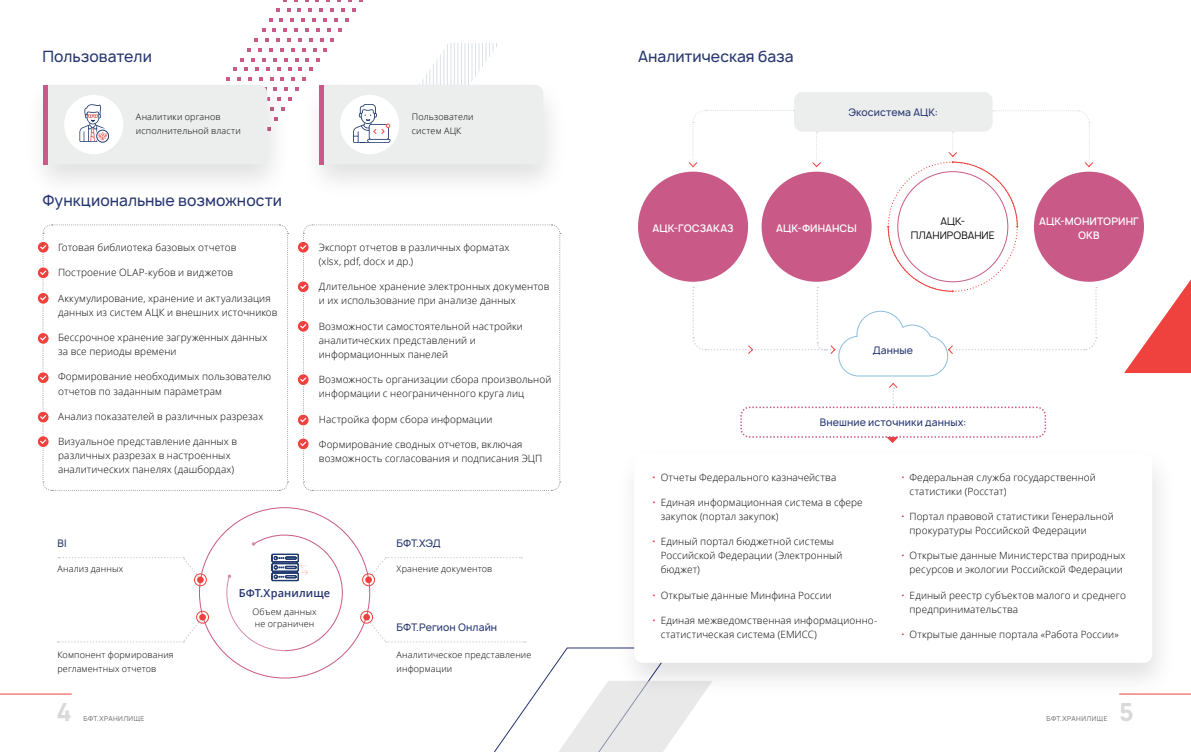
<style>
.page{position:relative;width:1191px;height:752px;background:#fff}
.page>*{position:absolute;margin:0;border:0;box-sizing:border-box;transform-origin:0 0}
.t1{font:800 24px "Manrope";color:#d9d9d9}
.t2{font:500 15px "Manrope";color:#253570}
.t3{font:600 11px "Open Sans";letter-spacing:.01em;color:#253570}
.t4{font:300 10px/14px "Open Sans";letter-spacing:.01em;color:#000}
.t5{font:500 10px "Manrope";letter-spacing:.01em;color:#253570}
.t6{font:600 10px/14px "Manrope";letter-spacing:.01em;color:#fff;text-align:center}
.t7{font:10px/14px "Manrope";letter-spacing:.005em;color:#000;text-align:center}
.t8{font:300 9px/14px "Open Sans";letter-spacing:.015em;color:#000}
.t9{font:6.5px "Manrope";letter-spacing:.075em;color:#636466}
.s1{color:#ed1d24}
</style>
<div class="page">
<div style="left:614px;top:444px;width:563px;height:254px;background:#000;opacity:.12"></div>
<div style="left:634px;top:453px;width:518px;height:209px;background:#fff;border-radius:9px"></div>
<div style="left:1034px;top:171px;width:110px;height:110px;background:#c95a87;border-radius:50%"></div>
<div style="left:638px;top:171px;width:110px;height:110px;background:#c95a87;border-radius:50%"></div>
<svg style="left:352px;top:8px;width:3px;height:4px"></svg>
<svg style="left:345px;top:18px;width:3px;height:4px"></svg>
<svg style="left:338px;top:28px;width:3px;height:4px"></svg>
<svg style="left:341px;top:8px;width:4px;height:4px"></svg>
<svg style="left:334px;top:18px;width:3px;height:4px"></svg>
<svg style="left:327px;top:28px;width:3px;height:4px"></svg>
<svg style="left:330px;top:8px;width:4px;height:4px"></svg>
<svg style="left:323px;top:18px;width:4px;height:4px"></svg>
<svg style="left:316px;top:28px;width:3px;height:4px"></svg>
<svg style="left:319px;top:8px;width:4px;height:4px"></svg>
<svg style="left:312px;top:18px;width:4px;height:4px"></svg>
<svg style="left:305px;top:28px;width:4px;height:4px"></svg>
<svg style="left:308px;top:8px;width:4px;height:4px"></svg>
<svg style="left:301px;top:18px;width:4px;height:4px"></svg>
<svg style="left:294px;top:28px;width:4px;height:4px"></svg>
<svg style="left:298px;top:8px;width:3px;height:4px"></svg>
<svg style="left:290px;top:18px;width:4px;height:4px"></svg>
<svg style="left:283px;top:28px;width:4px;height:4px"></svg>
<svg style="left:287px;top:8px;width:3px;height:4px"></svg>
<svg style="left:280px;top:18px;width:3px;height:4px"></svg>
<svg style="left:273px;top:28px;width:3px;height:4px"></svg>
<svg style="left:276px;top:8px;width:3px;height:4px"></svg>
<svg style="left:269px;top:18px;width:3px;height:4px"></svg>
<svg style="left:262px;top:28px;width:3px;height:4px"></svg>
<div style="left:24px;top:76px;width:268px;height:124px;background:#000;opacity:.12"></div>
<div style="left:300px;top:76px;width:268px;height:124px;background:#000;opacity:.12"></div>
<div style="left:794px;top:92px;width:198px;height:40px;background:#eceded;border-radius:9px"></div>
<svg style="left:1124px;top:257px;width:67px;height:116px"></svg>
<svg style="left:687px;top:110px;width:410px;height:333px"></svg>
<svg style="left:58px;top:557px;width:147px;height:27px"></svg>
<svg style="left:57px;top:618px;width:148px;height:24px"></svg>
<svg style="left:364px;top:557px;width:158px;height:27px"></svg>
<svg style="left:364px;top:614px;width:348px;height:137px"></svg>
<div style="left:199px;top:507px;width:171px;height:170px;background:#fff;border-radius:50%"></div>
<div style="left:197px;top:576px;width:7px;height:7px;background:#ef413e;border-radius:50%"></div>
<div style="left:365px;top:576px;width:7px;height:7px;background:#ef413e;border-radius:50%"></div>
<div style="left:199px;top:613px;width:7px;height:7px;background:#ef413e;border-radius:50%"></div>
<div style="left:363px;top:613px;width:7px;height:7px;background:#ef413e;border-radius:50%"></div>
<div style="left:194px;top:573px;width:13px;height:12px;border:1px solid #ef413e;border-radius:50%"></div>
<div style="left:196px;top:610px;width:13px;height:13px;border:1px solid #ef413e;border-radius:50%"></div>
<div style="left:362px;top:573px;width:13px;height:12px;border:1px solid #ef413e;border-radius:50%"></div>
<div style="left:360px;top:610px;width:13px;height:13px;border:1px solid #ef413e;border-radius:50%"></div>
<svg style="left:226px;top:534px;width:117px;height:116px"></svg>
<div style="left:37px;top:241px;width:13px;height:12px;border:1px solid #fff;border-radius:50%"></div>
<div style="left:297px;top:241px;width:12px;height:12px;border:1px solid #fff;border-radius:50%"></div>
<div style="left:297px;top:280px;width:12px;height:13px;border:1px solid #fff;border-radius:50%"></div>
<div style="left:297px;top:320px;width:12px;height:12px;border:1px solid #fff;border-radius:50%"></div>
<div style="left:297px;top:373px;width:12px;height:13px;border:1px solid #fff;border-radius:50%"></div>
<div style="left:297px;top:413px;width:12px;height:13px;border:1px solid #fff;border-radius:50%"></div>
<div style="left:297px;top:437px;width:12px;height:13px;border:1px solid #fff;border-radius:50%"></div>
<svg style="left:300px;top:224px;width:261px;height:267px"></svg>
<div style="left:37px;top:266px;width:13px;height:13px;border:1px solid #fff;border-radius:50%"></div>
<div style="left:37px;top:292px;width:13px;height:12px;border:1px solid #fff;border-radius:50%"></div>
<div style="left:37px;top:332px;width:12px;height:12px;background:#ef413e;border-radius:50%"></div>
<div style="left:37px;top:332px;width:13px;height:12px;border:1px solid #fff;border-radius:50%"></div>
<div style="left:37px;top:371px;width:13px;height:13px;border:1px solid #fff;border-radius:50%"></div>
<div style="left:37px;top:410px;width:13px;height:13px;border:1px solid #fff;border-radius:50%"></div>
<div style="left:37px;top:435px;width:13px;height:13px;border:1px solid #fff;border-radius:50%"></div>
<svg style="left:40px;top:224px;width:249px;height:267px"></svg>
<svg style="left:43px;top:38px;width:500px;height:126px"></svg>
<hr style="left:1119px;top:693px;width:72px;height:1px;background:#ef413e">
<hr style="left:0;top:693px;width:72px;height:1px;background:#ef413e">
<h2 class="t2" style="left:43px;top:47px;width:111px">Пользователи</h2>
<p class="t8" style="left:136px;top:109px;width:106px">Аналитики органов исполнительной власти</p>
<p class="t8" style="left:412px;top:109px;width:63px">Пользователи систем АЦК</p>
<h2 class="t2" style="left:43px;top:191px;width:241px">Функциональные возможности</h2>
<p class="t4" style="left:58px;top:240px;width:180px">Готовая библиотека базовых отчетов</p>
<p class="t4" style="left:58px;top:265px;width:176px">Построение OLAP-кубов и виджетов</p>
<p class="t4" style="left:58px;top:291px;width:221px">Аккумулирование, хранение и актуализация данных из систем АЦК и внешних источников</p>
<p class="t4" style="left:58px;top:330px;width:211px">Бессрочное хранение загруженных данных за все периоды времени</p>
<p class="t4" style="left:58px;top:369px;width:214px">Формирование необходимых пользователю отчетов по заданным параметрам</p>
<p class="t4" style="left:58px;top:409px;width:207px">Анализ показателей в различных разрезах</p>
<p class="t4" style="left:58px;top:434px;width:180px">Визуальное представление данных в различных разрезах в настроенных аналитических панелях (дашбордах)</p>
<p class="t4" style="left:319px;top:240px;width:192px">Экспорт отчетов в различных форматах (xlsx, pdf, docx и др.)</p>
<p class="t4" style="left:319px;top:279px;width:232px">Длительное хранение электронных документов и их использование при анализе данных</p>
<p class="t4" style="left:319px;top:319px;width:205px">Возможности самостоятельной настройки аналитических представлений и информационных панелей</p>
<p class="t4" style="left:319px;top:372px;width:234px">Возможность организации сбора произвольной информации с неограниченного круга лиц</p>
<p class="t4" style="left:319px;top:411px;width:175px">Настройка форм сбора информации</p>
<p class="t4" style="left:319px;top:437px;width:225px">Формирование сводных отчетов, включая возможность согласования и подписания ЭЦП</p>
<p class="t5" style="left:57px;top:536px;width:11px">BI</p>
<p class="t5" style="left:396px;top:536px;width:46px">БФТ.ХЭД</p>
<p class="t8" style="left:57px;top:561px;width:67px">Анализ данных</p>
<p class="t8" style="left:396px;top:561px;width:97px">Хранение документов</p>
<p class="t3" style="left:239px;top:585px;width:93px">БФТ.Хранилище</p>
<p class="t8" style="left:252px;top:605px;width:66px;line-height:12px">Объем данных не ограничен</p>
<p class="t5" style="left:396px;top:620px;width:102px">БФТ.Регион Онлайн</p>
<p class="t8" style="left:57px;top:647px;width:118px">Компонент формирования регламентных отчетов</p>
<p class="t8" style="left:396px;top:647px;width:136px">Аналитическое представление информации</p>
<h2 class="t2" style="left:638px;top:47px;width:157px">Аналитическая база</h2>
<p class="t5" style="left:848px;top:106px;width:91px">Экосистема АЦК:</p>
<p class="t6" style="left:652px;top:221px;width:83px">АЦК-ГОСЗАКАЗ</p>
<p class="t6" style="left:776px;top:221px;width:82px">АЦК-ФИНАНСЫ</p>
<p class="t6" style="left:1039px;top:214px;width:101px">АЦК-МОНИТОРИНГ<br>ОКВ</p>
<p class="t7" style="left:910px;top:214px;width:86px">АЦК-<br>ПЛАНИРОВАНИЕ</p>
<p class="t5" style="left:872px;top:343px;width:42px">Данные</p>
<p class="t5" style="left:820px;top:415px;width:148px">Внешние источники данных:</p>
<p class="t4" style="left:652px;top:469px;width:186px"><span class="s1">•</span> Отчеты Федерального казначейства</p>
<p class="t4" style="left:660px;top:495px;width:203px;text-indent:-8px"><span class="s1">•</span> Единая информационная система в сфере закупок (портал закупок)</p>
<p class="t4" style="left:660px;top:534px;width:183px;text-indent:-8px"><span class="s1">•</span> Единый портал бюджетной системы<br>Российской Федерации (Электронный бюджет)</p>
<p class="t4" style="left:652px;top:587px;width:181px"><span class="s1">•</span> Открытые данные Минфина России</p>
<p class="t4" style="left:660px;top:613px;width:218px;text-indent:-8px"><span class="s1">•</span> Единая межведомственная информационно&shy;статистическая система (ЕМИСС)</p>
<p class="t4" style="left:909px;top:469px;width:188px;text-indent:-8px"><span class="s1">•</span> Федеральная служба государственной статистики (Росстат)</p>
<p class="t4" style="left:909px;top:509px;width:206px;text-indent:-8px"><span class="s1">•</span> Портал правовой статистики Генеральной прокуратуры Российской Федерации</p>
<p class="t4" style="left:901px;top:548px;width:226px;text-align:center"><span class="s1">•</span> Открытые данные Министерства природных ресурсов и экологии Российской Федерации</p>
<p class="t4" style="left:909px;top:587px;width:218px;text-indent:-8px"><span class="s1">•</span> Единый реестр субъектов малого и среднего предпринимательства</p>
<p class="t4" style="left:901px;top:627px;width:219px"><span class="s1">•</span> Открытые данные портала «Работа России»</p>
<h1 class="t1" style="left:56px;top:695px;width:17px">4</h1>
<p class="t9" style="left:83px;top:713px;width:63px">БФТ.ХРАНИЛИЩЕ</p>
<p class="t9" style="left:1046px;top:713px;width:63px">БФТ.ХРАНИЛИЩЕ</p>
<h1 class="t1" style="left:1119px;top:695px;width:16px">5</h1>
</div>
